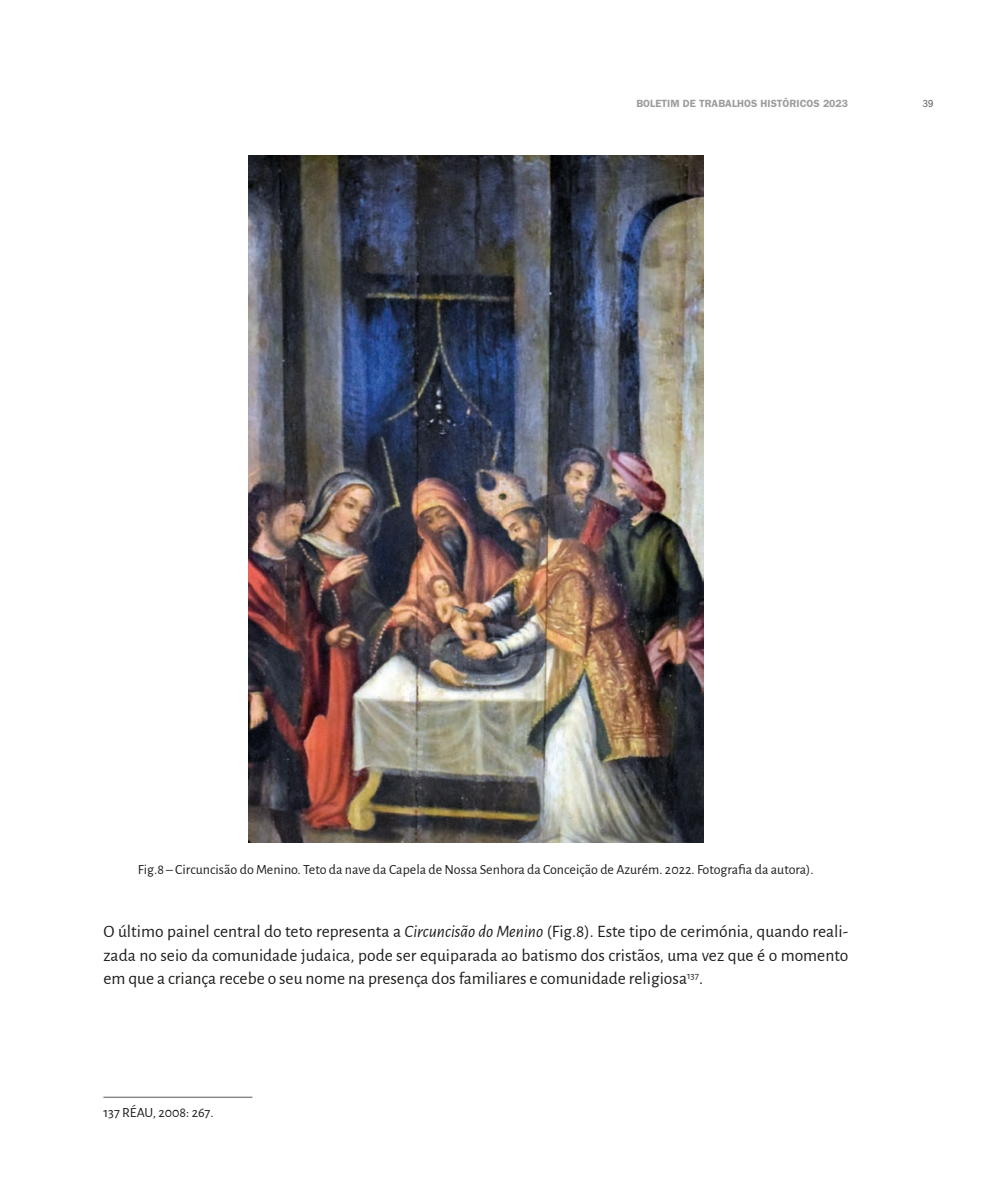
<style>
.page{position:relative;width:993px;height:1192px;background:#fff}
.page>*{position:absolute;margin:0;border:0;box-sizing:border-box;transform-origin:0 0}
.t1{font:17.5px/23.6px "Alegreya Sans";color:#1d1d1b;text-align:justify}
.t2{font:14px "Alegreya Sans";color:#1d1d1b}
.t3{font:600 10.5px "ITC Franklin Gothic Std";color:#9d9d9d}
.t4{font:condensed 10.5px "ITC Franklin Gothic Std";color:#575756}
.s1{font-style:italic}
</style>
<div class="page">
<img style="left:248px;top:156px;width:454px;height:686px">
<hr style="left:103px;top:1096px;width:149px;height:1px;background:#575756">
<p class="t3" style="left:636px;top:97px;width:213px">BOLETIM DE TRABALHOS HISTÓRICOS 2023</p>
<p class="t4" style="left:922px;top:97px;width:12px">39</p>
<p class="t2" style="left:138px;top:860px;width:677px">Fig.8 – Circuncisão do Menino. Teto da nave da Capela de Nossa Senhora da Conceição de Azurém. 2022. Fotografia da autora).</p>
<p class="t1" style="left:103px;top:918px;width:746px">O último painel central do teto representa a <span class="s1">Circuncisão do Menino</span> (Fig.8). Este tipo de cerimónia, quando reali&shy;zada no seio da comunidade judaica, pode ser equiparada ao batismo dos cristãos, uma vez que é o momento em que a criança recebe o seu nome na presença dos familiares e comunidade religiosa<sup>137</sup>.</p>
<p class="t2" style="left:103px;top:1102px;width:112px">137 RÉAU, 2008: 267.</p>
</div>
